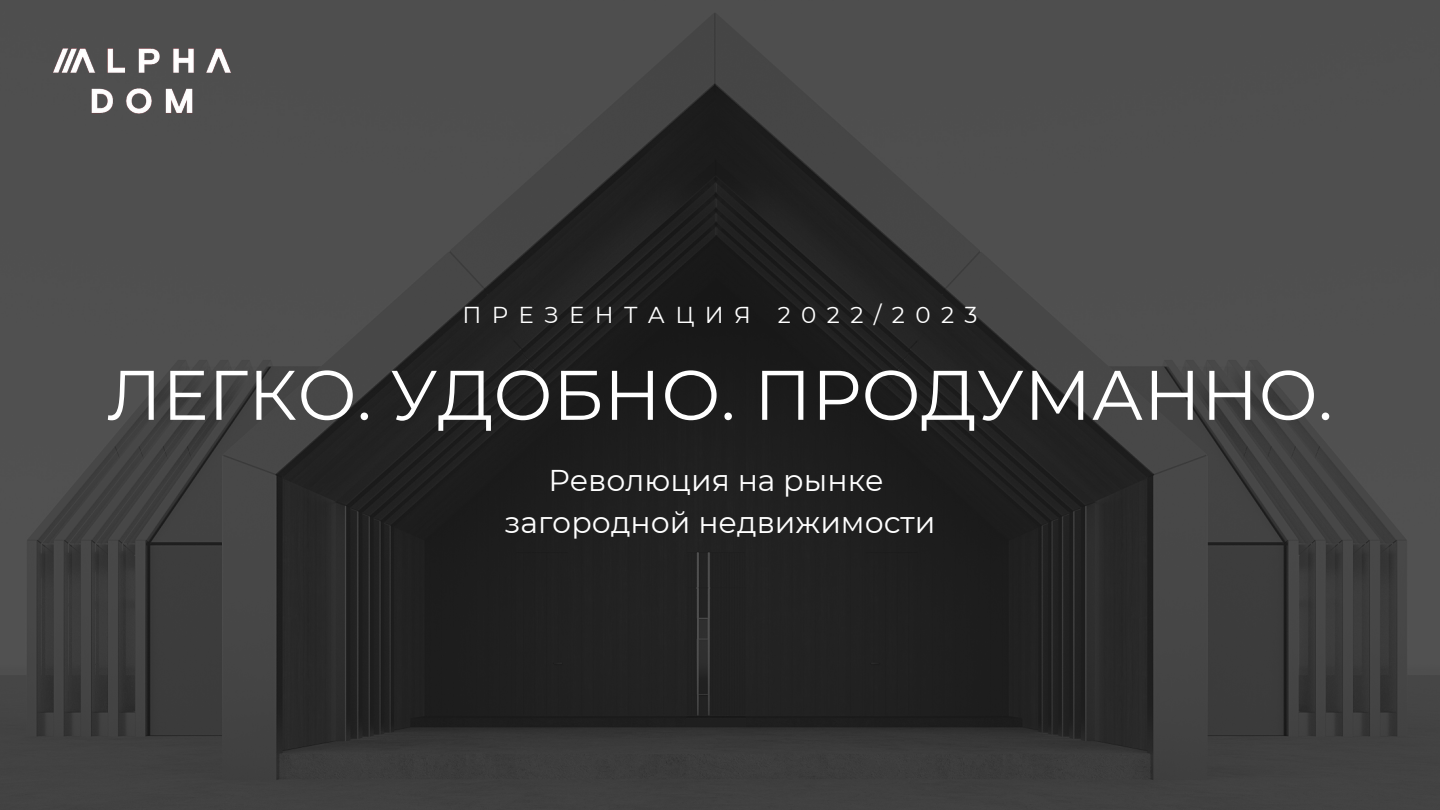
<style>
.page{position:relative;width:1440px;height:810px;background:#fff}
.page>*{position:absolute;margin:0;border:0;box-sizing:border-box;transform-origin:0 0}
.t1{font:70px "Montserrat";color:#fff}
.t2{font:30px/42px "Montserrat";color:#fff;text-align:center}
.t3{font:23px "Montserrat";letter-spacing:.45em;color:#fff}
</style>
<div class="page">
<img style="left:0;top:0;width:1440px;height:810px">
<div style="left:0;top:0;width:401px;height:339px;background:#4f4f4f"></div>
<p class="t3" style="left:463px;top:301px;width:516px">ПРЕЗЕНТАЦИЯ 2022/2023</p>
<h1 class="t1" style="left:107px;top:352px;width:1227px">ЛЕГКО. УДОБНО. ПРОДУМАННО.</h1>
<p class="t2" style="left:505px;top:459px;width:432px">Революция на рынке загородной недвижимости</p>
</div>
